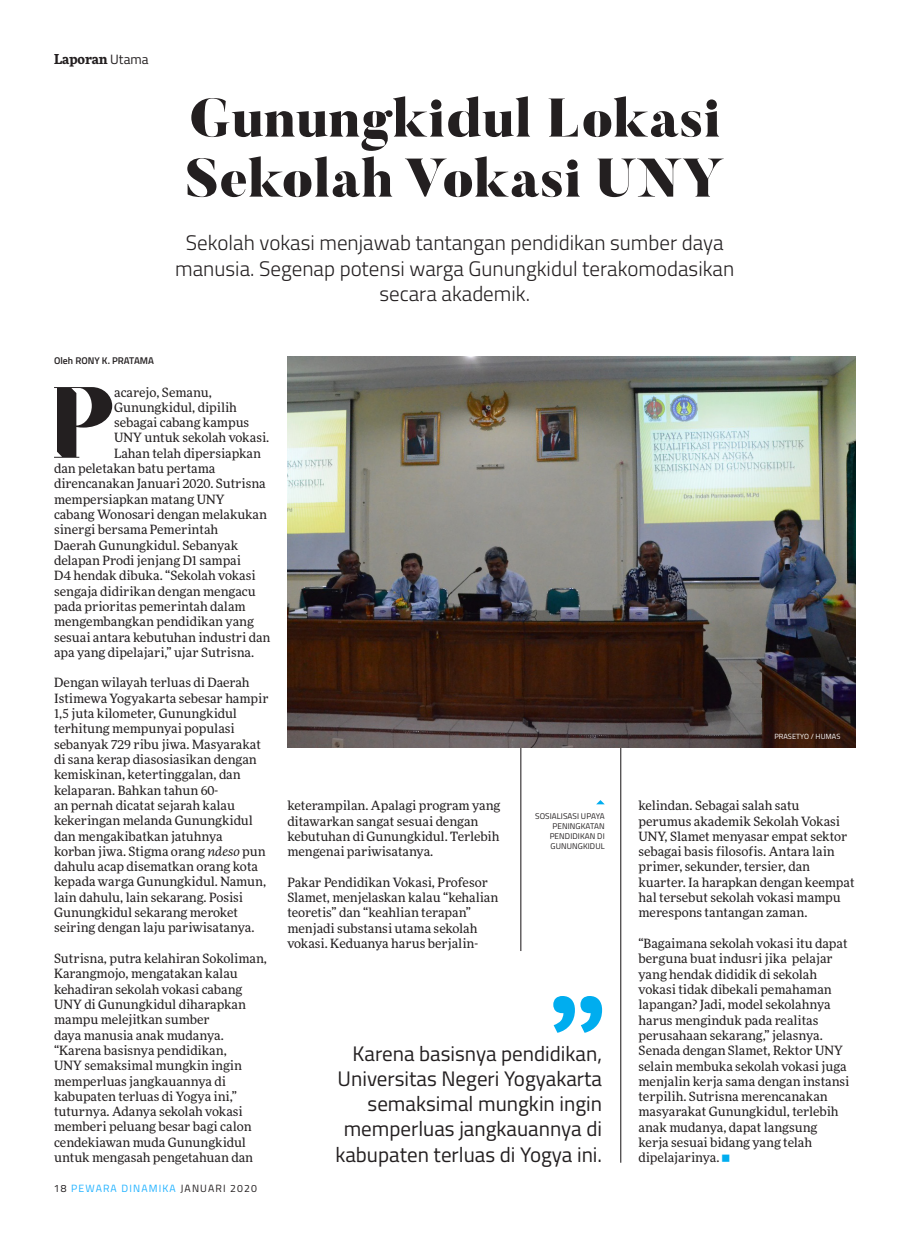
<style>
.page{position:relative;width:915px;height:1234px;background:#fff}
.page>*{position:absolute;margin:0;border:0;box-sizing:border-box;transform-origin:0 0}
.bt_2{font:900 95.4px "SF Kingston";color:#231f20}
.t1{font:900 54px "Butler";color:#231f20}
.bt_1{font:21px/25.2px "Titillium";color:#231f20;text-align:right}
.bt_1-2{font:300 21px/25.2px "Titillium";color:#231f20;text-align:center}
.t2{font:700 13.5px "More Pro";color:#231f20}
.bt_1-3{font:12.75px/15.3px "More Pro";color:#231f20}
.bt_2-2{font:12.75px "More Pro";color:#231f20}
.t3{font:10.5px "Titillium";letter-spacing:.11em;color:#20b2ff}
.t4{font:600 9.75px "Titillium";color:#231f20}
.bt_1-4{font:8.25px/9.9px "Titillium";letter-spacing:.01em;color:#231f20;text-align:right}
.t5{font:7.5px "Titillium";letter-spacing:.01em;color:#fff}
.s1{font-family:"Titillium";font-weight:400}
.s2{font-style:italic}
.s3{font-family:"Titillium Text 22 L";color:#231f20}
.s4{color:#231f20}
</style>
<div class="page">
<hr style="left:520px;top:480px;width:1px;height:470px;background:#231f20">
<hr style="left:620px;top:506px;width:1px;height:656px;background:#231f20">
<svg style="left:596px;top:800px;width:8px;height:4px"></svg>
<svg style="left:553px;top:996px;width:49px;height:36px"></svg>
<img style="left:287px;top:357px;width:568px;height:390px">
<p class="t2" style="left:54px;top:49px;width:96px">Laporan <span class="s1">Utama</span></p>
<p class="t4" style="left:54px;top:353px;width:101px">Oleh RONY K. PRATAMA</p>
<p class="t1" style="left:189px;top:84px;width:533px">Gunungkidul Lokasi</p>
<p class="t1" style="left:186px;top:144px;width:540px">Sekolah Vokasi UNY</p>
<p class="bt_1-2" style="left:175px;top:229px;width:560px">Sekolah vokasi menjawab tantangan pendidikan sumber daya manusia. Segenap potensi warga Gunungkidul terakomodasikan secara akademik.</p>
<p class="bt_2" style="left:48px;top:353px;width:67px">P</p>
<p class="bt_2-2" style="left:114px;top:383px;width:99px">acarejo, Semanu,</p>
<p class="bt_2-2" style="left:114px;top:398px;width:124px">Gunungkidul, dipilih</p>
<p class="bt_2-2" style="left:114px;top:414px;width:137px">sebagai cabang kampus</p>
<p class="bt_2-2" style="left:114px;top:429px;width:157px">UNY untuk sekolah vokasi.</p>
<p class="bt_2-2" style="left:114px;top:444px;width:148px">Lahan telah dipersiapkan</p>
<p class="bt_2-2" style="left:54px;top:459px;width:163px">dan peletakan batu pertama</p>
<p class="bt_2-2" style="left:54px;top:475px;width:213px">direncanakan Januari 2020. Sutrisna</p>
<p class="bt_2-2" style="left:54px;top:490px;width:172px">mempersiapkan matang UNY</p>
<p class="bt_2-2" style="left:54px;top:505px;width:214px">cabang Wonosari dengan melakukan</p>
<p class="bt_2-2" style="left:54px;top:521px;width:166px">sinergi bersama Pemerintah</p>
<p class="bt_2-2" style="left:54px;top:536px;width:186px">Daerah Gunungkidul. Sebanyak</p>
<p class="bt_2-2" style="left:54px;top:551px;width:188px">delapan Prodi jenjang D1 sampai</p>
<p class="bt_2-2" style="left:54px;top:567px;width:203px">D4 hendak dibuka. “Sekolah vokasi</p>
<p class="bt_2-2" style="left:54px;top:582px;width:203px">sengaja didirikan dengan mengacu</p>
<p class="bt_2-2" style="left:54px;top:597px;width:193px">pada prioritas pemerintah dalam</p>
<p class="bt_2-2" style="left:54px;top:612px;width:201px">mengembangkan pendidikan yang</p>
<p class="bt_2-2" style="left:54px;top:628px;width:218px">sesuai antara kebutuhan industri dan</p>
<p class="bt_2-2" style="left:54px;top:643px;width:201px">apa yang dipelajari,” ujar Sutrisna.</p>
<p class="bt_1-3" style="left:54px;top:674px;width:216px">Dengan wilayah terluas di Daerah Istimewa Yogyakarta sebesar hampir 1,5 juta kilometer, Gunungkidul terhitung mempunyai populasi sebanyak 729 ribu jiwa. Masyarakat di sana kerap diasosiasikan dengan kemiskinan, ketertinggalan, dan kelaparan. Bahkan tahun 60-<br>an pernah dicatat sejarah kalau kekeringan melanda Gunungkidul dan mengakibatkan jatuhnya<br>korban jiwa. Stigma orang <span class="s2">ndeso</span> pun dahulu acap disematkan orang kota kepada warga Gunungkidul. Namun, lain dahulu, lain sekarang. Posisi Gunungkidul sekarang meroket seiring dengan laju pariwisatanya.</p>
<p class="bt_1-3" style="left:54px;top:950px;width:214px">Sutrisna, putra kelahiran Sokoliman,<br>Karangmojo, mengatakan kalau kehadiran sekolah vokasi cabang<br>UNY di Gunungkidul diharapkan mampu melejitkan sumber<br>daya manusia anak mudanya. “Karena basisnya pendidikan,<br>UNY semaksimal mungkin ingin memperluas jangkauannya di kabupaten terluas di Yogya ini,” tuturnya. Adanya sekolah vokasi memberi peluang besar bagi calon cendekiawan muda Gunungkidul untuk mengasah pengetahuan dan</p>
<p class="t3" style="left:54px;top:1180px;width:204px"><span class="s3">18</span> PEWARA DINAMIKA <span class="s4">JANUARI 2020</span></p>
<p class="bt_1-3" style="left:287px;top:797px;width:214px">keterampilan. Apalagi program yang ditawarkan sangat sesuai dengan kebutuhan di Gunungkidul. Terlebih mengenai pariwisatanya.</p>
<p class="bt_1-3" style="left:287px;top:873px;width:212px">Pakar Pendidikan Vokasi, Profesor Slamet, menjelaskan kalau “kehalian teoretis” dan “keahlian terapan” menjadi substansi utama sekolah vokasi. Keduanya harus berjalin-</p>
<p class="bt_1-4" style="left:535px;top:810px;width:71px">SOSIALISASI UPAYA<br>PENINGKATAN<br>PENDIDIKAN DI<br>GUNUNGKIDUL</p>
<p class="bt_1" style="left:335px;top:1039px;width:268px">Karena basisnya pendidikan,<br>Universitas Negeri Yogyakarta semaksimal mungkin ingin memperluas jangkauannya di kabupaten terluas di Yogya ini.</p>
<p class="t5" style="left:774px;top:731px;width:68px">PRASETYO / HUMAS</p>
<p class="bt_1-3" style="left:638px;top:797px;width:217px">kelindan. Sebagai salah satu perumus akademik Sekolah Vokasi UNY, Slamet menyasar empat sektor sebagai basis filosofis. Antara lain primer, sekunder, tersier, dan kuarter. Ia harapkan dengan keempat hal tersebut sekolah vokasi mampu merespons tantangan zaman.</p>
<p class="bt_1-3" style="left:638px;top:935px;width:212px">“Bagaimana sekolah vokasi itu dapat berguna buat indusri jika pelajar yang hendak dididik di sekolah vokasi tidak dibekali pemahaman lapangan? Jadi, model sekolahnya harus menginduk pada realitas perusahaan sekarang,” jelasnya.<br>Senada dengan Slamet, Rektor UNY selain membuka sekolah vokasi juga menjalin kerja sama dengan instansi terpilih. Sutrisna merencanakan masyarakat Gunungkidul, terlebih anak mudanya, dapat langsung kerja sesuai bidang yang telah dipelajarinya.</p>
</div>
